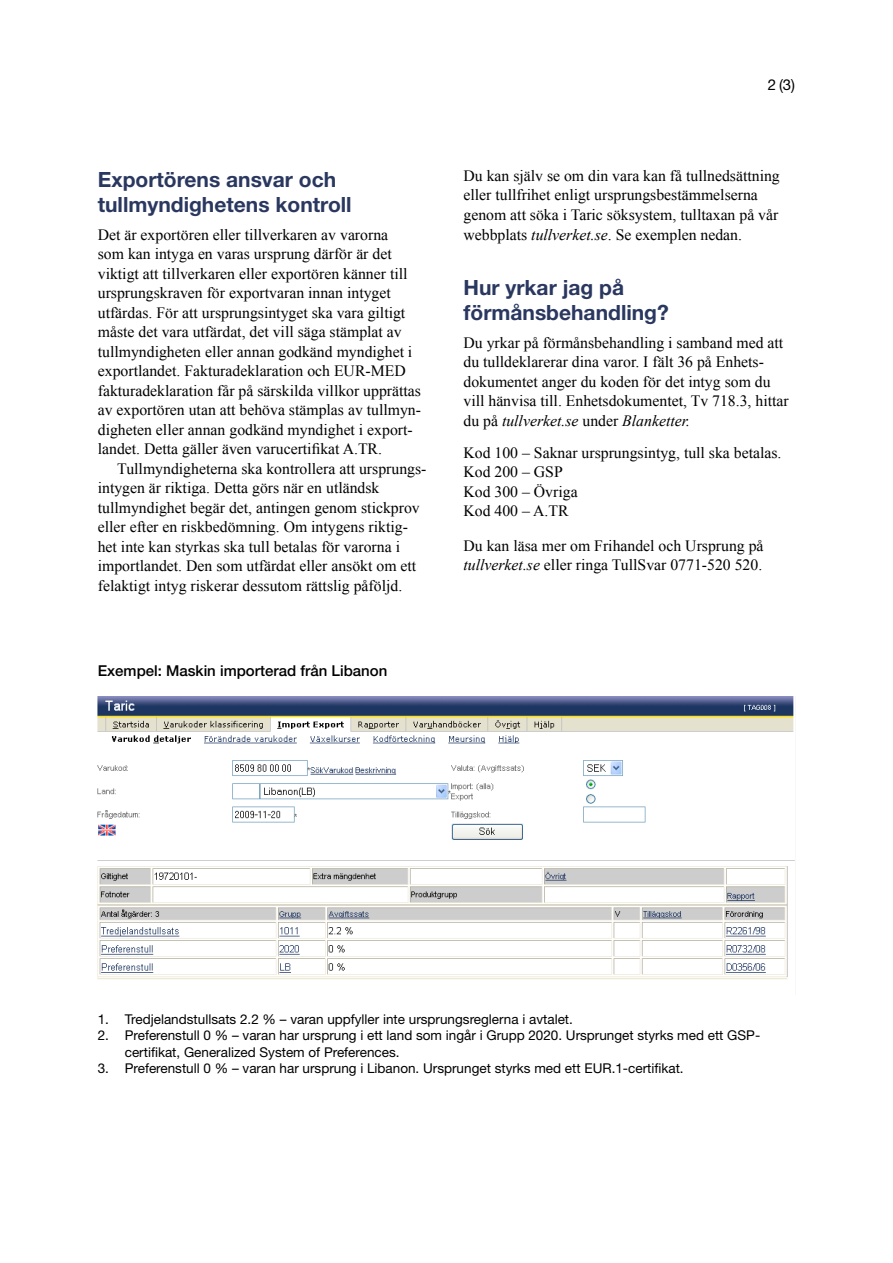
<style>
.page{position:relative;width:893px;height:1263px;background:#fff}
.page>*{position:absolute;margin:0;border:0;box-sizing:border-box;transform-origin:0 0}
.t1{font:700 21px/25.2px "Helvetica Neue";color:#2a3860}
.t2{font:15.75px/19.5px "Times New Roman";color:#000}
.t3{font:500 15px "Helvetica Neue";color:#000}
.t4{font:15px "Helvetica Neue";color:#000}
.t5{font:13.5px/16.2px "Helvetica Neue";color:#000}
.s1{font-style:italic}
</style>
<div class="page">
<img style="left:98px;top:697px;width:697px;height:283px">
<h1 class="t1" style="left:98px;top:166px;width:255px">Exportörens ansvar och tullmyndighetens kontroll</h1>
<p class="t2" style="left:98px;top:224px;width:325px">Det är exportören eller tillverkaren av varorna<br>som kan intyga en varas ursprung därför är det viktigt att tillverkaren eller exportören känner till ursprungskraven för exportvaran innan intyget utfärdas. För att ursprungsintyget ska vara giltigt måste det vara utfärdat, det vill säga stämplat av tullmyndigheten eller annan godkänd myndighet i exportlandet. Fakturadeklaration och EUR-MED fakturadeklaration får på särskilda villkor upprättas av exportören utan att behöva stämplas av tullmyn&shy;digheten eller annan godkänd myndighet i export&shy;landet. Detta gäller även varucertifikat A.TR.</p>
<p class="t2" style="left:98px;top:458px;width:330px;text-indent:20px">Tullmyndigheterna ska kontrollera att ursprungs&shy;intygen är riktiga. Detta görs när en utländsk tullmyndighet begär det, antingen genom stickprov eller efter en riskbedömning. Om intygens riktig&shy;het inte kan styrkas ska tull betalas för varorna i importlandet. Den som utfärdat eller ansökt om ett felaktigt intyg riskerar dessutom rättslig påföljd.</p>
<p class="t3" style="left:98px;top:662px;width:291px">Exempel: Maskin importerad från Libanon</p>
<p class="t4" style="left:768px;top:75px;width:29px">2 (3)</p>
<p class="t2" style="left:463px;top:166px;width:318px">Du kan själv se om din vara kan få tullnedsättning eller tullfrihet enligt ursprungsbestämmelserna genom att söka i Taric söksystem, tulltaxan på vår webbplats <span class="s1">tullverket.se</span>. Se exemplen nedan.</p>
<h1 class="t1" style="left:463px;top:274px;width:207px">Hur yrkar jag på förmånsbehandling?</h1>
<p class="t2" style="left:463px;top:332px;width:327px">Du yrkar på förmånsbehandling i samband med att du tulldeklarerar dina varor. I fält 36 på Enhets&shy;dokumentet anger du koden för det intyg som du vill hänvisa till. Enhetsdokumentet, Tv 718.3, hittar du på <span class="s1">tullverket.se</span> under <span class="s1">Blanketter.</span></p>
<p class="t2" style="left:463px;top:443px;width:320px">Kod 100 – Saknar ursprungsintyg, tull ska betalas.<br>Kod 200 – GSP<br>Kod 300 – Övriga<br>Kod 400 – A.TR</p>
<p class="t2" style="left:463px;top:536px;width:302px">Du kan läsa mer om Frihandel och Ursprung på <span class="s1">tullverket.se</span> eller ringa TullSvar 0771-520 520.</p>
<p class="t5" style="left:98px;top:1011px;width:477px">1. Tredjelandstullsats 2.2 % – varan uppfyller inte ursprungsreglerna i avtalet.</p>
<p class="t5" style="left:125px;top:1027px;width:637px;text-indent:-27px">2. Preferenstull 0 % – varan har ursprung i ett land som ingår i Grupp 2020. Ursprunget styrks med ett GSP&shy;certifikat, Generalized System of Preferences.</p>
<p class="t5" style="left:98px;top:1060px;width:587px">3. Preferenstull 0 % – varan har ursprung i Libanon. Ursprunget styrks med ett EUR.1-certifikat.</p>
</div>
